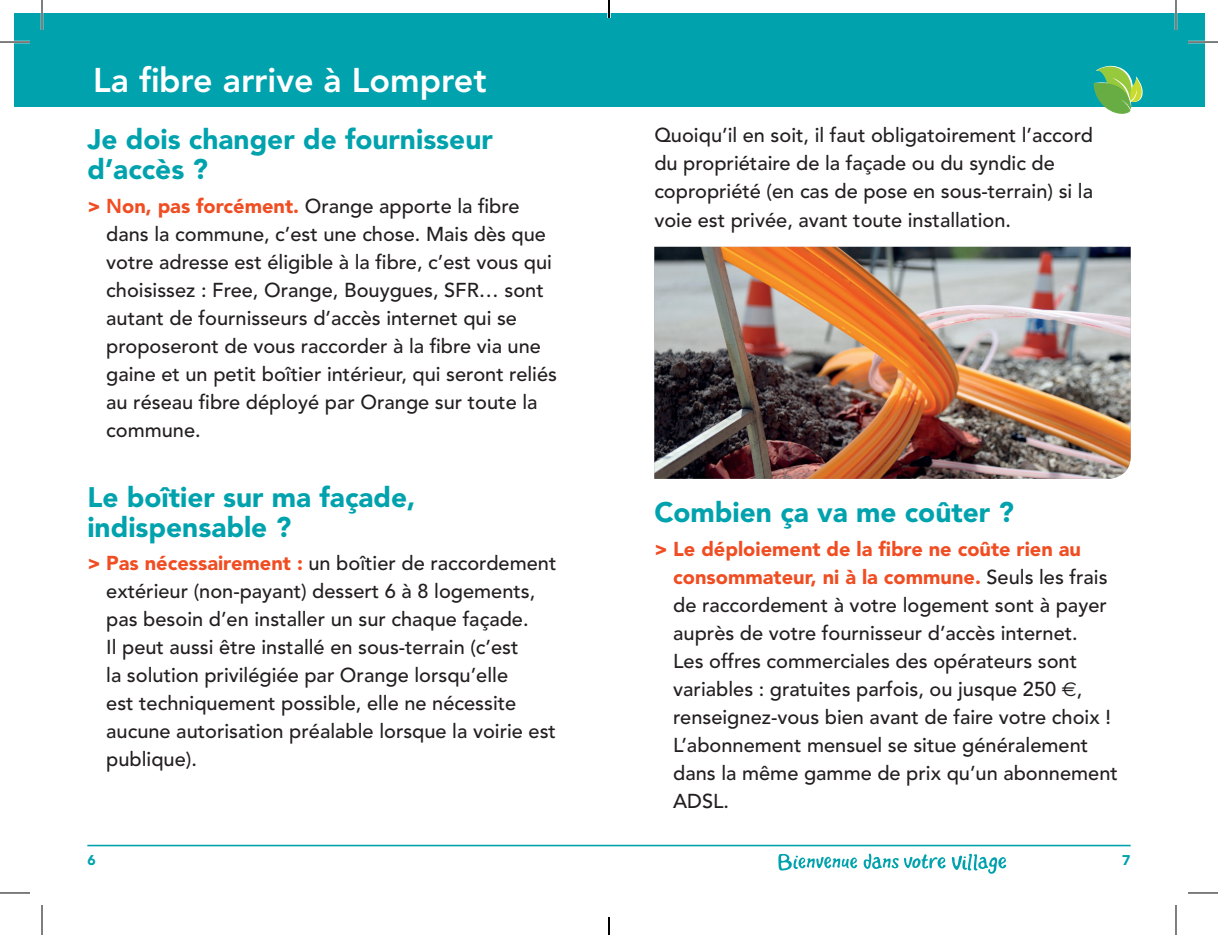
<style>
.page{position:relative;width:1218px;height:935px;background:#fff}
.page>*{position:absolute;margin:0;border:0;box-sizing:border-box;transform-origin:0 0}
.t1{font:800 34px "Avenir";color:#fff}
.t2{font:900 28px/30px "Avenir";color:#00a2ad}
.t3{font:500 20px/28px "Avenir";color:#231f20}
.t4{font:900 14px "Avenir";color:#00a2ad}
.s1{font-weight:900;color:#f04d22}
.s2{font-weight:800;color:#f04d22}
.s3{font-family:"Euro Sans";font-weight:400}
</style>
<div class="page">
<div style="left:14px;top:14px;width:1190px;height:93px;background:#00a2ad"></div>
<svg style="left:1094px;top:65px;width:49px;height:49px"></svg>
<img style="left:654px;top:247px;width:477px;height:232px">
<hr style="left:87px;top:844px;width:1044px;height:2px;background:#00a2ad">
<svg style="left:778px;top:854px;width:79px;height:16px"></svg>
<svg style="left:863px;top:853px;width:143px;height:21px"></svg>
<hr style="left:0;top:41px;width:30px;height:2px;background:#fff">
<hr style="left:1188px;top:41px;width:30px;height:2px;background:#fff">
<hr style="left:41px;top:0;width:2px;height:30px;background:#fff">
<hr style="left:1175px;top:0;width:2px;height:30px;background:#fff">
<hr style="left:0;top:42px;width:30px;height:1px;background:#000">
<hr style="left:1188px;top:42px;width:30px;height:1px;background:#000">
<hr style="left:0;top:892px;width:30px;height:1px;background:#000">
<hr style="left:1188px;top:892px;width:30px;height:1px;background:#000">
<hr style="left:42px;top:0;width:1px;height:30px;background:#000">
<hr style="left:42px;top:904px;width:1px;height:30px;background:#000">
<hr style="left:1176px;top:0;width:1px;height:30px;background:#000">
<hr style="left:1176px;top:904px;width:1px;height:30px;background:#000">
<svg style="left:608px;top:0;width:2px;height:18px"></svg>
<svg style="left:608px;top:917px;width:2px;height:17px"></svg>
<h1 class="t1" style="left:93px;top:60px;width:395px">La fibre arrive à Lompret</h1>
<h2 class="t2" style="left:87px;top:124px;width:407px">Je dois changer de fournisseur d’accès ?</h2>
<p class="t3" style="left:106px;top:192px;width:452px;text-indent:-19px"><span class="s1">&gt;</span> <span class="s2">N</span><span class="s1">on, pas forcément.</span> Orange apporte la fibre dans la commune, c’est une chose. Mais dès que votre adresse est éligible à la fibre, c’est vous qui choisissez : Free, Orange, Bouygues, SFR… sont autant de fournisseurs d’accès internet qui se proposeront de vous raccorder à la fibre via une gaine et un petit boîtier intérieur, qui seront reliés au réseau fibre déployé par Orange sur toute la commune.</p>
<h2 class="t2" style="left:87px;top:481px;width:330px">Le boîtier sur ma façade, indispensable ?</h2>
<p class="t3" style="left:106px;top:549px;width:452px;text-indent:-19px"><span class="s1">&gt; Pas nécessairement :</span> un boîtier de raccordement extérieur (non-payant) dessert 6 à 8 logements, pas besoin d’en installer un sur chaque façade.<br>Il peut aussi être installé en sous-terrain (c’est<br>la solution privilégiée par Orange lorsqu’elle<br>est techniquement possible, elle ne nécessite aucune autorisation préalable lorsque la voirie est publique).</p>
<p class="t3" style="left:654px;top:122px;width:440px">Quoiqu’il en soit, il faut obligatoirement l’accord du propriétaire de la façade ou du syndic de copropriété (en cas de pose en sous-terrain) si la voie est privée, avant toute installation.</p>
<h2 class="t2" style="left:654px;top:497px;width:361px">Combien ça va me coûter ?</h2>
<p class="t3" style="left:673px;top:535px;width:446px;text-indent:-19px"><span class="s1">&gt; Le déploiement de la fibre ne coûte rien au consommateur, ni à la commune.</span> Seuls les frais de raccordement à votre logement sont à payer auprès de votre fournisseur d’accès internet.<br>Les offres commerciales des opérateurs sont variables : gratuites parfois, ou jusque 250 <span class="s3">e</span>, renseignez-vous bien avant de faire votre choix !<br>L’abonnement mensuel se situe généralement dans la même gamme de prix qu’un abonnement ADSL.</p>
<p class="t4" style="left:87px;top:851px;width:10px">6</p>
<p class="t4" style="left:1122px;top:851px;width:10px">7</p>
</div>
